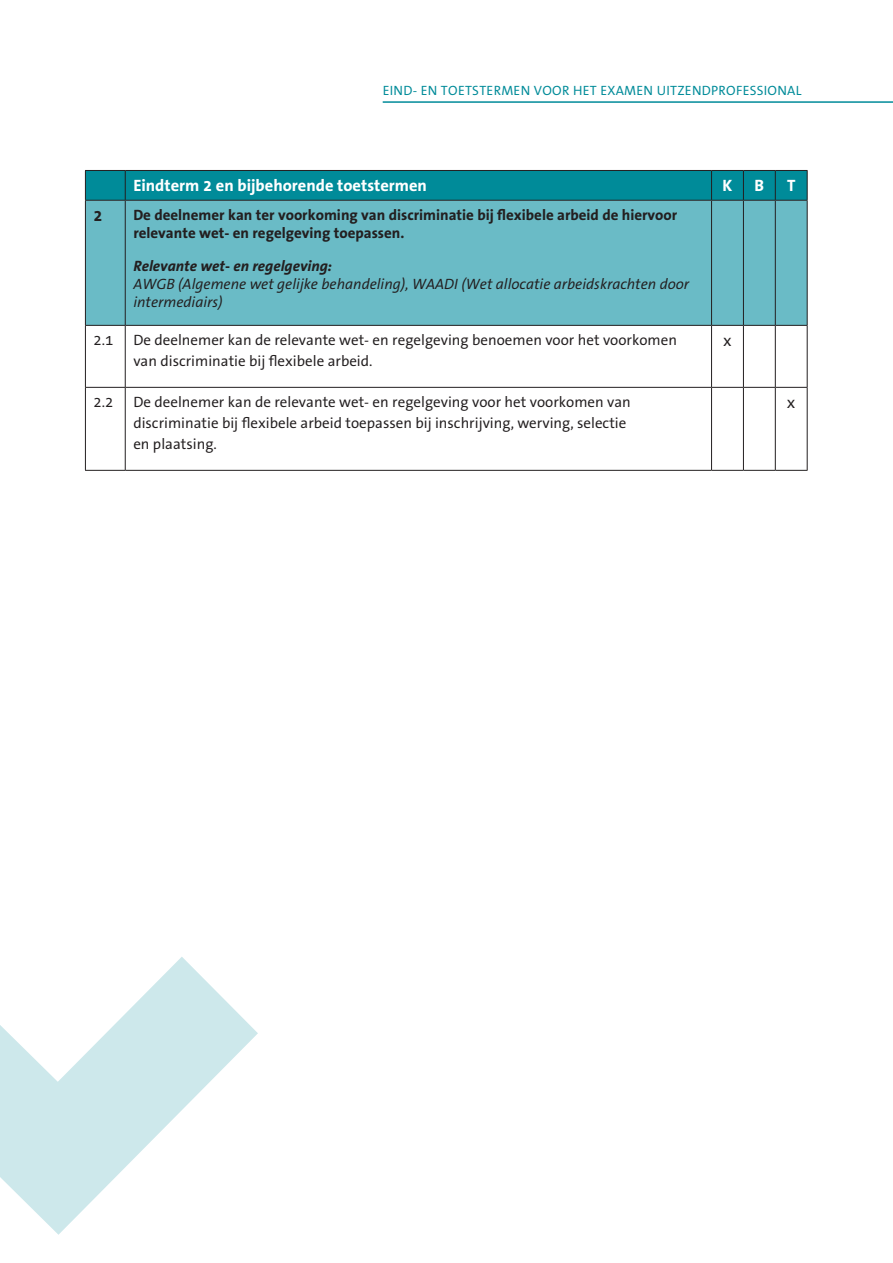
<style>
.page{position:relative;width:893px;height:1263px;background:#fff}
.page>*{position:absolute;margin:0;border:0;box-sizing:border-box;transform-origin:0 0}
.Standaard{font:700 16.5px "The Sans Office";color:#fff}
.Standaard-2{font:16.5px "The Sans Office";color:#231f20}
.Standaard-3{font:700 16.5px "The Sans Office";color:#231f20}
._0_PLAT{font:15px/21px "The Sans Office";color:#231f20}
._3_k3{font:700 15px/18px "The Sans Office";color:#231f20}
.plat_cursief{font:italic 15px/18px "The Sans Office";color:#231f20}
.plat_cursief-2{font:italic 700 15px "The Sans Office";color:#231f20}
.Standaard-4{font:15px "The Sans Office";color:#231f20}
.t1{font:13.5px "The Sans Office";letter-spacing:.02em;color:#008b99}
</style>
<div class="page">
<svg style="left:0;top:957px;width:258px;height:278px"></svg>
<div style="left:86px;top:201px;width:721px;height:124px;background:#6abbc6"></div>
<svg style="left:85px;top:170px;width:723px;height:30px;background:#018593"></svg>
<hr style="left:85px;top:200px;width:40px;height:1px;background:#231f20">
<hr style="left:85px;top:201px;width:1px;height:124px;background:#231f20">
<hr style="left:125px;top:200px;width:586px;height:1px;background:#231f20">
<hr style="left:125px;top:201px;width:1px;height:124px;background:#231f20">
<hr style="left:711px;top:200px;width:32px;height:1px;background:#231f20">
<hr style="left:711px;top:201px;width:1px;height:124px;background:#231f20">
<hr style="left:743px;top:200px;width:32px;height:1px;background:#231f20">
<hr style="left:743px;top:201px;width:1px;height:124px;background:#231f20">
<hr style="left:775px;top:200px;width:32px;height:1px;background:#231f20">
<hr style="left:775px;top:201px;width:1px;height:124px;background:#231f20">
<hr style="left:807px;top:201px;width:1px;height:124px;background:#231f20">
<hr style="left:85px;top:325px;width:40px;height:1px;background:#231f20">
<hr style="left:85px;top:326px;width:1px;height:61px;background:#231f20">
<hr style="left:125px;top:325px;width:586px;height:1px;background:#231f20">
<hr style="left:125px;top:326px;width:1px;height:61px;background:#231f20">
<hr style="left:711px;top:325px;width:32px;height:1px;background:#231f20">
<hr style="left:711px;top:326px;width:1px;height:61px;background:#231f20">
<hr style="left:743px;top:325px;width:32px;height:1px;background:#231f20">
<hr style="left:743px;top:326px;width:1px;height:61px;background:#231f20">
<hr style="left:775px;top:325px;width:32px;height:1px;background:#231f20">
<hr style="left:775px;top:326px;width:1px;height:61px;background:#231f20">
<hr style="left:807px;top:326px;width:1px;height:61px;background:#231f20">
<hr style="left:85px;top:387px;width:40px;height:1px;background:#231f20">
<hr style="left:85px;top:388px;width:1px;height:82px;background:#231f20">
<hr style="left:125px;top:387px;width:586px;height:1px;background:#231f20">
<hr style="left:125px;top:388px;width:1px;height:82px;background:#231f20">
<hr style="left:711px;top:387px;width:32px;height:1px;background:#231f20">
<hr style="left:711px;top:388px;width:1px;height:82px;background:#231f20">
<hr style="left:743px;top:387px;width:32px;height:1px;background:#231f20">
<hr style="left:743px;top:388px;width:1px;height:82px;background:#231f20">
<hr style="left:775px;top:387px;width:32px;height:1px;background:#231f20">
<hr style="left:775px;top:388px;width:1px;height:82px;background:#231f20">
<hr style="left:807px;top:388px;width:1px;height:82px;background:#231f20">
<hr style="left:85px;top:470px;width:40px;height:1px;background:#231f20">
<hr style="left:125px;top:470px;width:586px;height:1px;background:#231f20">
<hr style="left:711px;top:470px;width:32px;height:1px;background:#231f20">
<hr style="left:743px;top:470px;width:32px;height:1px;background:#231f20">
<hr style="left:775px;top:470px;width:32px;height:1px;background:#231f20">
<hr style="left:383px;top:101px;width:510px;height:2px;background:#008b99">
<p class="t1" style="left:383px;top:84px;width:420px">EIND- EN TOETSTERMEN VOOR HET EXAMEN UITZENDPROFESSIONAL</p>
<p class="Standaard" style="left:133px;top:177px;width:295px">Eindterm 2 en bijbehorende toetstermen</p>
<p class="Standaard" style="left:722px;top:177px;width:11px">K</p>
<p class="Standaard" style="left:755px;top:177px;width:11px">B</p>
<p class="Standaard" style="left:787px;top:177px;width:10px">T</p>
<p class="Standaard-3" style="left:94px;top:207px;width:11px">2</p>
<p class="_3_k3" style="left:133px;top:206px;width:545px">De deelnemer kan ter voorkoming van discriminatie bij flexibele arbeid de hiervoor relevante wet- en regelgeving toepassen.</p>
<p class="plat_cursief-2" style="left:133px;top:258px;width:200px">Relevante wet- en regelgeving:</p>
<p class="plat_cursief" style="left:133px;top:276px;width:557px">AWGB (Algemene wet gelijke behandeling), WAADI (Wet allocatie arbeidskrachten door intermediairs)</p>
<p class="Standaard-4" style="left:94px;top:332px;width:21px">2.1</p>
<p class="_0_PLAT" style="left:133px;top:330px;width:545px">De deelnemer kan de relevante wet- en regelgeving benoemen voor het voorkomen van discriminatie bij flexibele arbeid.</p>
<p class="Standaard-2" style="left:723px;top:332px;width:10px">x</p>
<p class="Standaard-4" style="left:94px;top:394px;width:21px">2.2</p>
<p class="_0_PLAT" style="left:133px;top:392px;width:499px">De deelnemer kan de relevante wet- en regelgeving voor het voorkomen van discriminatie bij flexibele arbeid toepassen bij inschrijving, werving, selectie en plaatsing.</p>
<p class="Standaard-2" style="left:787px;top:394px;width:10px">x</p>
</div>
